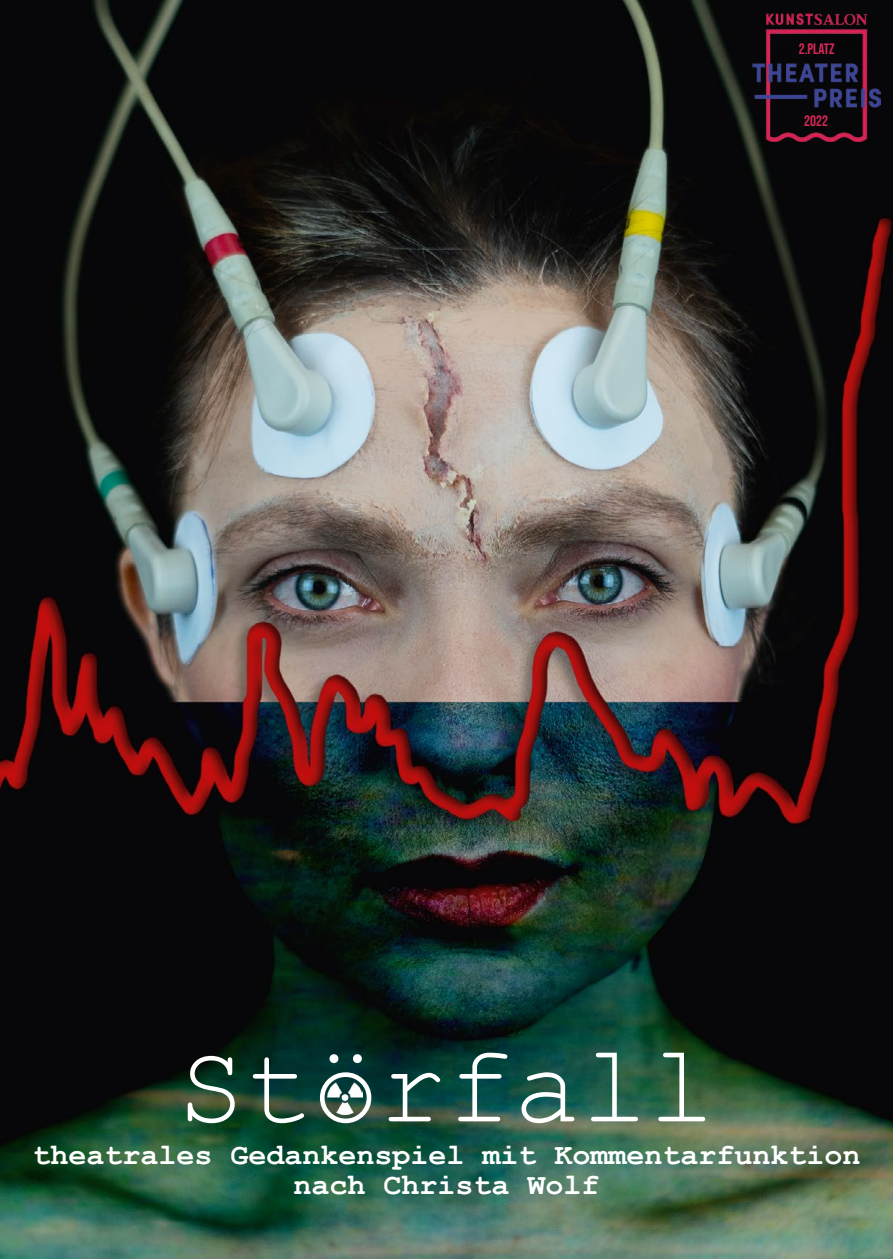
<style>
.page{position:relative;width:893px;height:1259px;background:#fff}
.page>*{position:absolute;margin:0;border:0;box-sizing:border-box;transform-origin:0 0}
.t1{font:111.9px "Courier New";color:#fff}
.t2{font:700 30px/30px "Courier New";color:#fff;text-align:center}
.t3{font:15px "Bebas Neue";color:#d72857}
</style>
<div class="page">
<img style="left:0;top:0;width:893px;height:1259px">
<img style="left:327px;top:1082px;width:35px;height:32px">
<img style="left:753px;top:14px;width:128px;height:127px">
<p class="t3" style="left:799px;top:40px;width:38px">2.PLATZ</p>
<p class="t3" style="left:804px;top:112px;width:25px">2022</p>
<h1 class="t1" style="left:178px;top:1017px;width:539px">Störfall</h1>
<p class="t2" style="left:32px;top:1138px;width:830px">theatrales Gedankenspiel mit Kommentarfunktion nach Christa Wolf</p>
</div>
